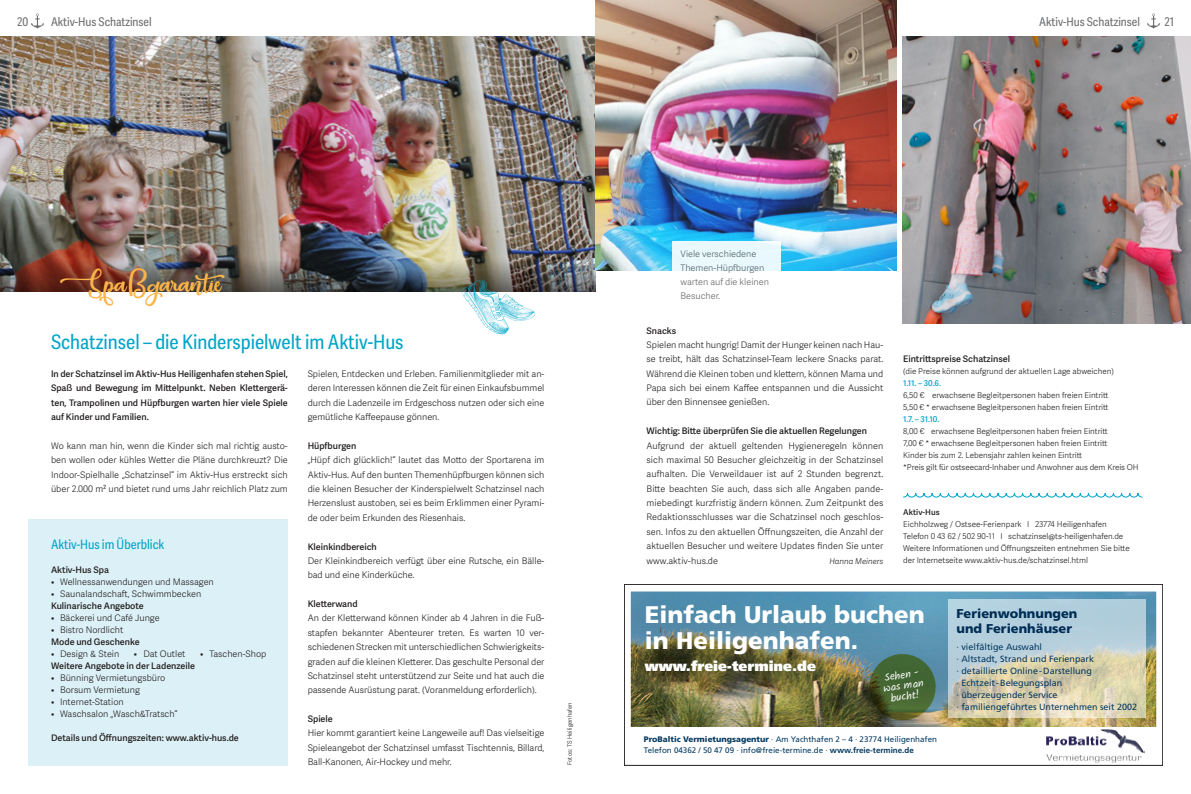
<style>
.page{position:relative;width:1191px;height:794px;background:#fff}
.page>*{position:absolute;margin:0;border:0;box-sizing:border-box;transform-origin:0 0}
.t1{font:28.2px "Pacific Again";color:#fbb449}
.t2{font:900 24px/26px "Frutiger";color:#fff}
.t3{font:20px "Adelle Sans Cnd";color:#00a5c8}
.t4{font:900 14px "Frutiger";color:#fff}
.t5{font:13px "Adelle Sans Cnd";color:#00a5c8}
.t6{font:900 12.8px/14.7px "Frutiger";color:#002d56}
.t7{font:12px "Adelle Sans Cnd";color:#6c6d70}
.t8{font:10.8px/10.8px "Kalam";color:#fff;text-align:center}
.t9{font:300 9px/14.4px "Adelle Sans";color:#231f20;text-align:justify}
.t10{font:600 9px/14.4px "Adelle Sans";color:#231f20;text-align:justify}
.t11{font:9px/12px "Frutiger";color:#053a61}
.t12{font:300 9px/14px "Adelle Sans";color:#57585a}
.t13{font:300 8px/12px "Adelle Sans";color:#231f20}
.t14{font:8px/11px "Frutiger";color:#053a61}
.t15{font:600 8px "Adelle Sans";color:#00a5c8}
.t16{font:italic 300 8px "Adelle Sans";color:#231f20}
.t17{font:600 8px "Adelle Sans";letter-spacing:.005em;color:#231f20}
.t18{font:300 6px "Adelle Sans";color:#231f20}
.s1{font-weight:900}
.s2{font-weight:700}
</style>
<div class="page">
<svg style="left:31px;top:13px;width:13px;height:16px"></svg>
<svg style="left:1147px;top:13px;width:12px;height:16px"></svg>
<img style="left:0;top:37px;width:595px;height:222px">
<img style="left:0;top:259px;width:595px;height:32px">
<div style="left:28px;top:519px;width:260px;height:246px;background:#dcf1f7"></div>
<img style="left:630px;top:591px;width:527px;height:136px">
<img style="left:1046px;top:729px;width:98px;height:34px">
<svg style="left:948px;top:600px;width:197px;height:118px;background:#c7cfc6"></svg>
<svg style="left:867px;top:652px;width:71px;height:70px;background:#4e6a48"></svg>
<div style="left:624px;top:584px;width:538px;height:181px;border:1px solid #231f20"></div>
<img style="left:902px;top:37px;width:289px;height:287px">
<img style="left:595px;top:0;width:302px;height:271px">
<div style="left:672px;top:241px;width:108px;height:66px;background:linear-gradient(to right,#f6fcfe,#f5fcfe)"></div>
<svg style="left:903px;top:493px;width:239px;height:4px"></svg>
<svg style="left:462px;top:280px;width:73px;height:54px"></svg>
<h3 class="t7" style="left:51px;top:13px;width:102px">Aktiv-Hus Schatzinsel</h3>
<h3 class="t7" style="left:1039px;top:13px;width:102px">Aktiv-Hus Schatzinsel</h3>
<h3 class="t7" style="left:17px;top:13px;width:13px">20</h3>
<h3 class="t7" style="left:1164px;top:13px;width:11px">21</h3>
<h1 class="t1" style="left:60px;top:264px;width:174px">Spaßgarantie</h1>
<h3 class="t3" style="left:51px;top:327px;width:354px">Schatzinsel – die Kinderspielwelt im Aktiv-Hus</h3>
<p class="t10" style="left:51px;top:366px;width:238px">In der Schatzinsel im Aktiv-Hus Heiligenhafen stehen Spiel, Spaß und Bewegung im Mittelpunkt. Neben Klettergerä&shy;ten, Trampolinen und Hüpfburgen warten hier viele Spiele auf Kinder und Familien.</p>
<p class="t9" style="left:51px;top:438px;width:238px">Wo kann man hin, wenn die Kinder sich mal richtig austo&shy;ben wollen oder kühles Wetter die Pläne durchkreuzt? Die Indoor-Spielhalle „Schatzinsel“ im Aktiv-Hus erstreckt sich über 2.000 m² und bietet rund ums Jahr reichlich Platz zum</p>
<p class="t9" style="left:308px;top:366px;width:238px">Spielen, Entdecken und Erleben. Familienmitglieder mit an&shy;deren Interessen können die Zeit für einen Einkaufsbummel durch die Ladenzeile im Erdgeschoss nutzen oder sich eine gemütliche Kaffeepause gönnen.</p>
<p class="t10" style="left:308px;top:438px;width:50px">Hüpfburgen</p>
<p class="t9" style="left:308px;top:452px;width:238px">„Hüpf dich glücklich!“ lautet das Motto der Sportarena im Aktiv-Hus. Auf den bunten Themenhüpfburgen können sich die kleinen Besucher der Kinderspielwelt Schatzinsel nach Herzenslust austoben, sei es beim Erklimmen einer Pyrami&shy;de oder beim Erkunden des Riesenhais.</p>
<p class="t10" style="left:308px;top:539px;width:71px">Kleinkindbereich</p>
<p class="t9" style="left:308px;top:553px;width:238px">Der Kleinkindbereich verfügt über eine Rutsche, ein Bälle&shy;bad und eine Kinderküche.</p>
<p class="t10" style="left:308px;top:596px;width:51px">Kletterwand</p>
<p class="t9" style="left:308px;top:611px;width:238px">An der Kletterwand können Kinder ab 4 Jahren in die Fuß&shy;stapfen bekannter Abenteurer treten. Es warten 10 ver&shy;schiedenen Strecken mit unterschiedlichen Schwierigkeits&shy;graden auf die kleinen Kletterer. Das geschulte Personal der Schatzinsel steht unterstützend zur Seite und hat auch die passende Ausrüstung parat. (Voranmeldung erforderlich).</p>
<p class="t10" style="left:308px;top:711px;width:27px">Spiele</p>
<p class="t9" style="left:308px;top:725px;width:238px">Hier kommt garantiert keine Langeweile auf! Das vielseitige Spieleangebot der Schatzinsel umfasst Tischtennis, Billard, Ball-Kanonen, Air-Hockey und mehr.</p>
<h3 class="t5" style="left:51px;top:535px;width:115px">Aktiv-Hus im Überblick</h3>
<p class="t10" style="left:51px;top:562px;width:59px">Aktiv-Hus Spa</p>
<p class="t9" style="left:51px;top:574px;width:164px">• Wellnessanwendungen und Massagen</p>
<p class="t9" style="left:51px;top:586px;width:152px">• Saunalandschaft, Schwimmbecken</p>
<p class="t10" style="left:51px;top:598px;width:94px">Kulinarische Angebote</p>
<p class="t9" style="left:51px;top:610px;width:110px">• Bäckerei und Café Junge</p>
<p class="t9" style="left:51px;top:622px;width:74px">• Bistro Nordlicht</p>
<p class="t10" style="left:51px;top:634px;width:90px">Mode und Geschenke</p>
<p class="t9" style="left:51px;top:646px;width:70px">• Design &amp; Stein</p>
<p class="t9" style="left:134px;top:646px;width:53px">• Dat Outlet</p>
<p class="t9" style="left:200px;top:646px;width:68px">• Taschen-Shop</p>
<p class="t10" style="left:51px;top:658px;width:145px">Weitere Angebote in der Ladenzeile</p>
<p class="t9" style="left:51px;top:670px;width:116px">• Bünning Vermietungsbüro</p>
<p class="t9" style="left:51px;top:682px;width:90px">• Borsum Vermietung</p>
<p class="t9" style="left:51px;top:694px;width:74px">• Internet-Station</p>
<p class="t9" style="left:51px;top:706px;width:128px">• Waschsalon „Wasch&amp;Tratsch“</p>
<p class="t10" style="left:51px;top:730px;width:189px">Details und Öffnungszeiten: www.aktiv-hus.de</p>
<p class="t18" style="left:565px;top:765px;width:64px;rotate:-90deg">Fotos: TS Heiligenhafen</p>
<p class="t12" style="left:680px;top:246px;width:90px">Viele verschiedene<br>Themen-Hüpfburgen warten auf die kleinen<br>Besucher.</p>
<p class="t10" style="left:646px;top:323px;width:31px">Snacks</p>
<p class="t9" style="left:646px;top:337px;width:238px">Spielen macht hungrig! Damit der Hunger keinen nach Hau&shy;se treibt, hält das Schatzinsel-Team leckere Snacks parat.<br>Während die Kleinen toben und klettern, können Mama und Papa sich bei einem Kaffee entspannen und die Aussicht über den Binnensee genießen.</p>
<p class="t10" style="left:646px;top:423px;width:222px">Wichtig: Bitte überprüfen Sie die aktuellen Regelungen</p>
<p class="t9" style="left:646px;top:438px;width:238px">Aufgrund der aktuell geltenden Hygieneregeln können sich maximal 50 Besucher gleichzeitig in der Schatzinsel aufhalten. Die Verweildauer ist auf 2 Stunden begrenzt.<br>Bitte beachten Sie auch, dass sich alle Angaben pande&shy;miebedingt kurzfristig ändern können. Zum Zeitpunkt des Redaktionsschlusses war die Schatzinsel noch geschlos&shy;sen. Infos zu den aktuellen Öffnungszeiten, die Anzahl der aktuellen Besucher und weitere Updates finden Sie unter www.aktiv-hus.de</p>
<p class="t16" style="left:829px;top:555px;width:55px">Hanna Meiners</p>
<p class="t10" style="left:903px;top:351px;width:108px">Eintrittspreise Schatzinsel</p>
<p class="t13" style="left:903px;top:365px;width:212px">(die Preise können aufgrund der aktuellen Lage abweichen)</p>
<p class="t15" style="left:903px;top:377px;width:39px">1.11. – 30.6.</p>
<p class="t13" style="left:903px;top:389px;width:207px">6,50 € erwachsene Begleitpersonen haben freien Eintritt<br>5,50 € * erwachsene Begleitpersonen haben freien Eintritt</p>
<p class="t15" style="left:903px;top:413px;width:38px">1.7. – 31.10.</p>
<p class="t13" style="left:903px;top:425px;width:237px">8,00 € erwachsene Begleitpersonen haben freien Eintritt<br>7,00 € * erwachsene Begleitpersonen haben freien Eintritt<br>Kinder bis zum 2. Lebensjahr zahlen keinen Eintritt<br>*Preis gilt für ostseecard-Inhaber und Anwohner aus dem Kreis OH</p>
<p class="t17" style="left:903px;top:507px;width:38px">Aktiv-Hus</p>
<p class="t13" style="left:903px;top:518px;width:228px">Eichholzweg / Ostsee-Ferienpark I 23774 Heiligenhafen Telefon 0 43 62 / 502 90-11 I schatzinsel@ts-heiligenhafen.de Weitere Informationen und Öffnungszeiten entnehmen Sie bitte der Internetseite www.aktiv-hus.de/schatzinsel.html</p>
<h2 class="t2" style="left:644px;top:601px;width:282px">Einfach Urlaub buchen in Heiligenhafen.</h2>
<h3 class="t4" style="left:644px;top:657px;width:173px">www.freie-termine.de</h3>
<p class="t8" style="left:880px;top:673px;width:42px;rotate:-9deg">Sehen - was man bucht!</p>
<p class="t14" style="left:644px;top:734px;width:294px"><span class="s1">ProBaltic Vermietungsagentur</span> · Am Yachthafen 2 – 4 · 23774 Heiligenhafen<br>Telefon 04362 / 50 47 09 · info@freie-termine.de · <span class="s2">www.freie-termine.de</span></p>
<h3 class="t6" style="left:956px;top:606px;width:122px">Ferienwohnungen und Ferienhäuser</h3>
<p class="t11" style="left:956px;top:641px;width:182px">· vielfältige Auswahl<br>· Altstadt, Strand und Ferienpark<br>· detaillierte Online-Darstellung<br>· Echtzeit-Belegungsplan<br>· überzeugender Service<br>· familiengeführtes Unternehmen seit 2002</p>
</div>
